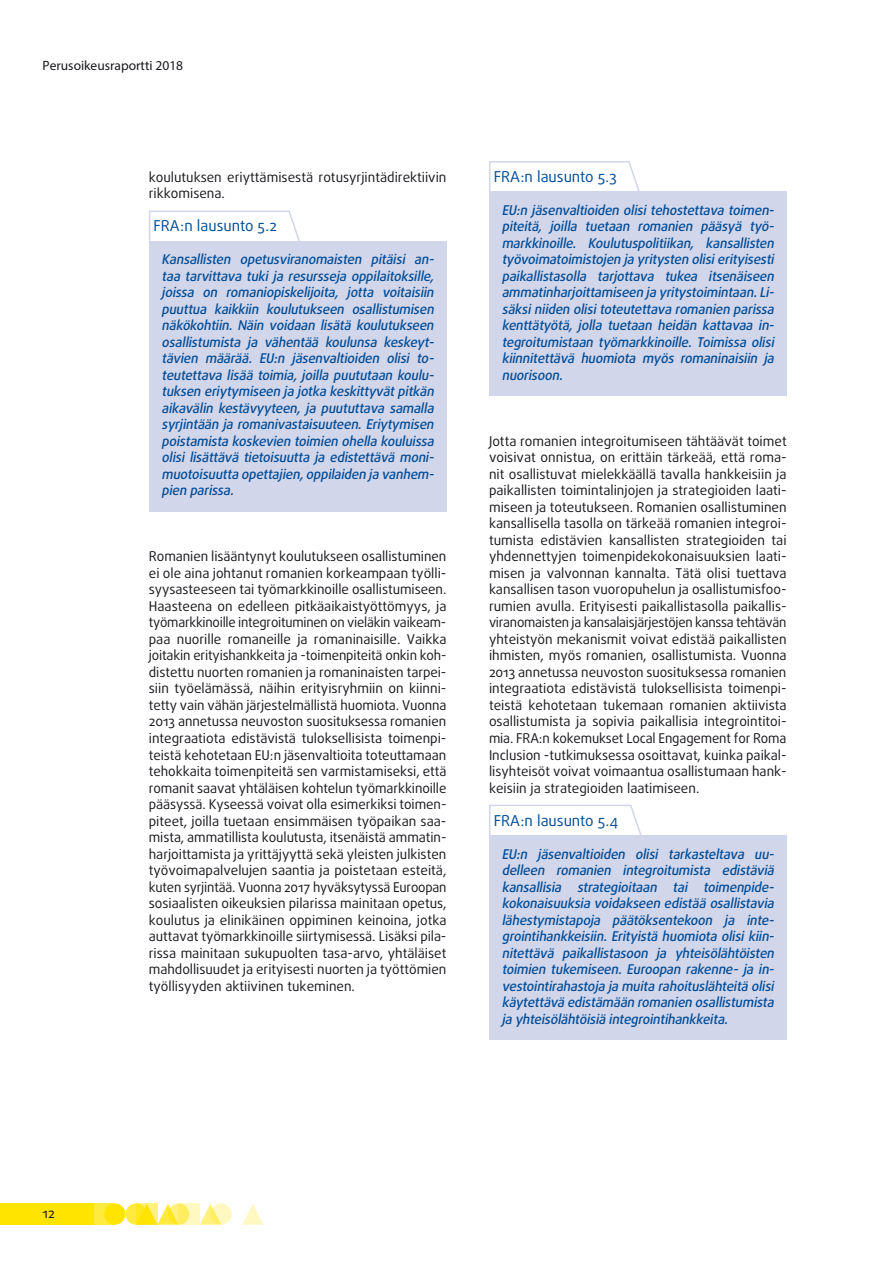
<style>
.page{position:relative;width:893px;height:1263px;background:#fff}
.page>*{position:absolute;margin:0;border:0;box-sizing:border-box;transform-origin:0 0}
.opinion_header_sw{font:15px "Daxline Pro";color:#004c98}
.body_text{font:13.5px/16.5px "Daxline Pro";color:#1a171c}
.opinion_text_SW_last{font:italic 500 13.5px/16.5px "Daxline Pro";letter-spacing:-.01em;color:#004c98;text-align:justify}
.t1{font:13.5px "Myriad Pro";color:#1a171c}
</style>
<div class="page">
<svg style="left:125px;top:1203px;width:22px;height:22px"></svg>
<div style="left:94px;top:1203px;width:21px;height:22px;background:#ffea40"></div>
<div style="left:0;top:1203px;width:94px;height:22px;background:#ffe400"></div>
<svg style="left:200px;top:1203px;width:18px;height:22px"></svg>
<svg style="left:242px;top:1204px;width:21px;height:21px"></svg>
<div style="left:104px;top:1203px;width:21px;height:22px;background:#ffe400;border-radius:50%"></div>
<svg style="left:157px;top:1203px;width:18px;height:22px"></svg>
<svg style="left:168px;top:1203px;width:21px;height:22px"></svg>
<svg style="left:210px;top:1203px;width:22px;height:22px"></svg>
<svg style="left:136px;top:1203px;width:21px;height:22px"></svg>
<svg style="left:179px;top:1203px;width:21px;height:22px"></svg>
<div style="left:149px;top:241px;width:297px;height:270px;background:#d2d6ea"></div>
<div style="left:489px;top:192px;width:298px;height:204px;background:#d2d6ea"></div>
<div style="left:489px;top:835px;width:298px;height:204px;background:#d2d6ea"></div>
<svg style="left:149px;top:210px;width:151px;height:31px"></svg>
<svg style="left:489px;top:161px;width:152px;height:31px"></svg>
<svg style="left:489px;top:804px;width:153px;height:31px"></svg>
<p class="t1" style="left:43px;top:57px;width:142px">Perusoikeusraportti 2018</p>
<p class="body_text" style="left:149px;top:169px;width:299px">koulutuksen eriyttämisestä rotusyrjintädirektiivin rikkomisena.</p>
<p class="opinion_header_sw" style="left:153px;top:216px;width:125px">FRA:n lausunto 5.2</p>
<p class="opinion_text_SW_last" style="left:162px;top:251px;width:277px">Kansallisten opetusviranomaisten pitäisi an&shy;taa tarvittava tuki ja resursseja oppilaitoksille, joissa on romaniopiskelijoita, jotta voitaisiin puuttua kaikkiin koulutukseen osallistumisen näkökohtiin. Näin voidaan lisätä koulutukseen osallistumista ja vähentää koulunsa keskeyt&shy;tävien määrää. EU:n jäsenvaltioiden olisi to&shy;teutettava lisää toimia, joilla puututaan koulu&shy;tuksen eriytymiseen ja jotka keskittyvätpitkän aikavälin kestävyyteen, ja puututtava samalla syrjintään ja romanivastaisuuteen. Eriytymisen poistamista koskevien toimien ohella kouluissa olisi lisättävä tietoisuutta ja edistettävä moni&shy;muotoisuutta opettajien,oppilaiden ja vanhem&shy;pien parissa.</p>
<p class="body_text" style="left:149px;top:548px;width:299px">Romanien lisääntynyt koulutukseen osallistuminen ei ole aina johtanut romanien korkeampaan työlli&shy;syysasteeseen tai työmarkkinoille osallistumiseen.<br>Haasteena on edelleen pitkäaikaistyöttömyys, ja työmarkkinoille integroituminen on vieläkin vaikeam&shy;paa nuorille romaneille ja romaninaisille. Vaikka joitakin erityishankkeita ja -toimenpiteitä onkin koh&shy;distettu nuorten romanien ja romaninaisten tarpei&shy;siin työelämässä, näihin erityisryhmiin on kiinni&shy;tetty vain vähän järjestelmällistä huomiota. Vuonna 2013 annetussa neuvoston suosituksessa romanien integraatiota edistävistä tuloksellisista toimenpi&shy;teistä kehotetaan EU:n jäsenvaltioita toteuttamaan tehokkaita toimenpiteitä sen varmistamiseksi, että romanit saavat yhtäläisen kohtelun työmarkkinoille pääsyssä. Kyseessä voivat olla esimerkiksi toimen&shy;piteet, joilla tuetaan ensimmäisen työpaikan saa&shy;mista, ammatillista koulutusta, itsenäistä ammatin&shy;harjoittamista ja yrittäjyyttä sekä yleisten julkisten työvoimapalvelujen saantia ja poistetaan esteitä, kuten syrjintää. Vuonna 2017 hyväksytyssä Euroopan sosiaalisten oikeuksien pilarissa mainitaan opetus, koulutus ja elinikäinen oppiminen keinoina, jotka auttavat työmarkkinoille siirtymisessä. Lisäksi pila&shy;rissa mainitaan sukupuolten tasa-arvo, yhtäläiset mahdollisuudet ja erityisesti nuorten ja työttömien työllisyyden aktiivinen tukeminen.</p>
<p class="opinion_header_sw" style="left:494px;top:167px;width:125px">FRA:n lausunto 5.3</p>
<p class="opinion_text_SW_last" style="left:502px;top:202px;width:277px">EU:n jäsenvaltioiden olisi tehostettava toimen&shy;piteitä, joilla tuetaan romanien pääsyä työ&shy;markkinoille. Koulutuspolitiikan, kansallisten työvoimatoimistojen ja yritysten olisierityisesti paikallistasolla tarjottava tukea itsenäiseen ammatinharjoittamiseen ja yritystoimintaan.Li&shy;säksiniiden olisitoteutettava romanien parissa kenttätyötä, jolla tuetaan heidän kattavaa in&shy;tegroitumistaan työmarkkinoille. Toimissa olisi kiinnitettävä huomiota myös romaninaisiin ja nuorisoon.</p>
<p class="body_text" style="left:489px;top:433px;width:299px">Jotta romanien integroitumiseen tähtäävät toimet voisivat onnistua, on erittäin tärkeää, että roma&shy;nit osallistuvat mielekkäällä tavalla hankkeisiin ja paikallisten toimintalinjojen ja strategioiden laati&shy;miseen ja toteutukseen. Romanien osallistuminen kansallisella tasolla on tärkeää romanien integroi&shy;tumista edistävien kansallisten strategioiden tai yhdennettyjen toimenpidekokonaisuuksien laati&shy;misen ja valvonnan kannalta. Tätä olisi tuettava kansallisen tason vuoropuhelun ja osallistumisfoo&shy;rumien avulla. Erityisesti paikallistasolla paikallis&shy;viranomaisten ja kansalaisjärjestöjen kanssa tehtävän yhteistyön mekanismit voivat edistää paikallisten ihmisten, myös romanien, osallistumista. Vuonna 2013 annetussa neuvoston suosituksessa romanien integraatiota edistävistä tuloksellisista toimenpi&shy;teistä kehotetaan tukemaan romanien aktiivista osallistumista ja sopivia paikallisia integrointitoi&shy;mia. FRA:n kokemukset Local Engagement for Roma Inclusion -tutkimuksessa osoittavat, kuinka paikal&shy;lisyhteisöt voivat voimaantua osallistumaan hank&shy;keisiin ja strategioiden laatimiseen.</p>
<p class="opinion_header_sw" style="left:494px;top:810px;width:126px">FRA:n lausunto 5.4</p>
<p class="opinion_text_SW_last" style="left:502px;top:845px;width:277px;text-align:left">EU:n jäsenvaltioiden olisi tarkasteltava uu&shy;delleen romanien integroitumista edistäviä kansallisia strategioitaan tai toimenpide&shy;kokonaisuuksia voidakseen edistää osallistavia lähestymistapoja päätöksentekoon ja inte&shy;grointihankkeisiin. Erityistä huomiota olisi kiin&shy;nitettävä paikallistasoon ja yhteisölähtöisten toimien tukemiseen. Euroopan rakenne- ja in&shy;vestointirahastoja ja muita rahoituslähteitä olisi käytettävä edistämään romanien osallistumista ja yhteisölähtöisiä integrointihankkeita.</p>
<p class="body_text" style="left:43px;top:1205px;width:14px">12</p>
</div>
